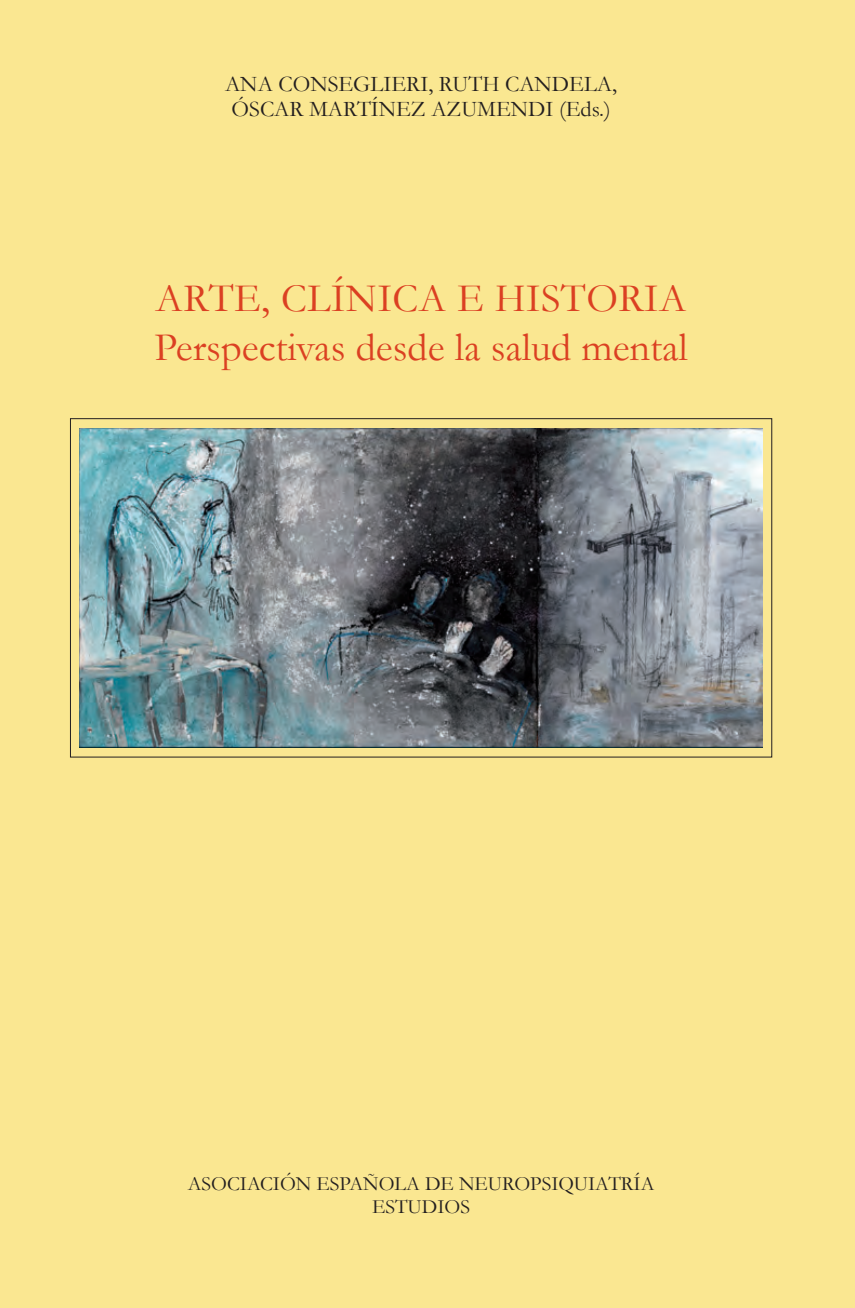
<style>
.page{position:relative;width:855px;height:1308px;background:#fff}
.page>*{position:absolute;margin:0;border:0;box-sizing:border-box;transform-origin:0 0}
.t1{font:40.5px/48.6px "Garamond";color:#db4022}
.t2{font:22.5px/24.8px "Garamond";color:#231f20}
.t3{font:20.25px "Garamond";color:#231f20}
</style>
<div class="page">
<div style="left:0;top:0;width:855px;height:1307px;background:#fae791"></div>
<img style="left:80px;top:428px;width:682px;height:319px">
<p class="t2" style="left:225px;top:72px;width:393px">ANA CONSEGLIERI, RUTH CANDELA,<br>ÓSCAR MARTÍNEZ AZUMENDI (Eds.)</p>
<p class="t1" style="left:154px;top:274px;width:535px">ARTE, CLÍNICA E HISTORIA<br>Perspectivas desde la salud mental</p>
<p class="t3" style="left:188px;top:1171px;width:468px">ASOCIACIÓN ESPAÑOLA DE NEUROPSIQUIATRÍA</p>
<p class="t3" style="left:372px;top:1194px;width:100px">ESTUDIOS</p>
</div>
